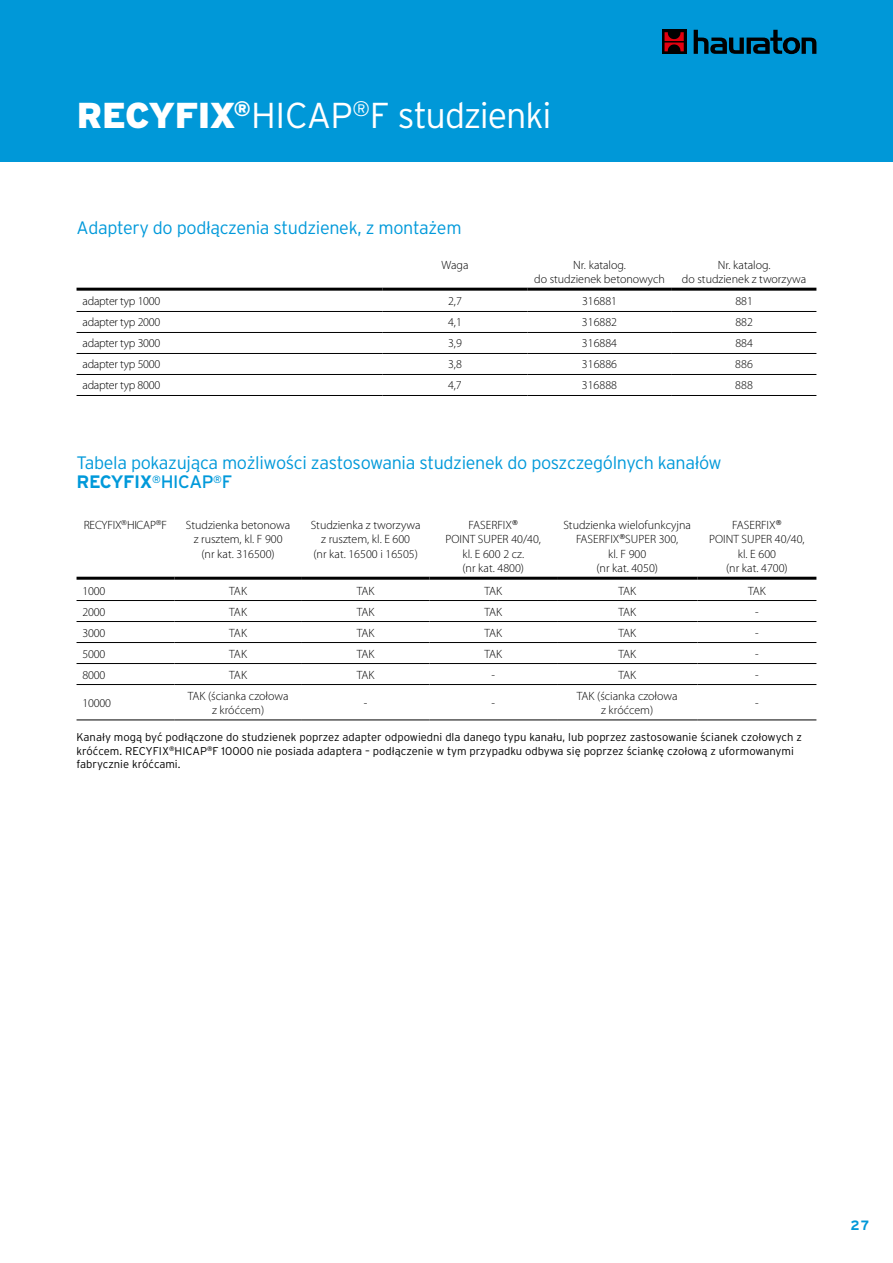
<style>
.page{position:relative;width:893px;height:1263px;background:#fff}
.page>*{position:absolute;margin:0;border:0;box-sizing:border-box;transform-origin:0 0}
.t1{font:300 36px "Interstate Pl";letter-spacing:-.03em;color:#fff}
.t2{font:300 18px/19.5px "Interstate Pl";letter-spacing:-.02em;color:#0099da}
.t3{font:700 13.5px "Interstate Pl";color:#0098d8}
.t4{font:300 12px/14.4px "Myriad Pro";color:#000;text-align:center}
.t5{font:300 12px "Myriad Pro";letter-spacing:-.02em;color:#000}
.t6{font:300 11.25px/13.5px "Interstate Pl";color:#000}
.s1{font-weight:900}
.s2{font-weight:700}
.s3{font-weight:400}
</style>
<div class="page">
<div style="left:0;top:0;width:893px;height:162px;background:#0098d8"></div>
<div style="left:662px;top:30px;width:24px;height:24px;background:#000"></div>
<svg style="left:664px;top:32px;width:20px;height:20px"></svg>
<svg style="left:694px;top:30px;width:122px;height:25px"></svg>
<hr style="left:77px;top:311px;width:306px;height:1px;background:#000">
<hr style="left:383px;top:311px;width:144px;height:1px;background:#000">
<hr style="left:527px;top:311px;width:145px;height:1px;background:#000">
<hr style="left:672px;top:311px;width:144px;height:1px;background:#000">
<hr style="left:77px;top:332px;width:306px;height:1px;background:#000">
<hr style="left:383px;top:332px;width:144px;height:1px;background:#000">
<hr style="left:527px;top:332px;width:145px;height:1px;background:#000">
<hr style="left:672px;top:332px;width:144px;height:1px;background:#000">
<hr style="left:77px;top:353px;width:306px;height:1px;background:#000">
<hr style="left:383px;top:353px;width:144px;height:1px;background:#000">
<hr style="left:527px;top:353px;width:145px;height:1px;background:#000">
<hr style="left:672px;top:353px;width:144px;height:1px;background:#000">
<hr style="left:77px;top:374px;width:306px;height:1px;background:#000">
<hr style="left:383px;top:374px;width:144px;height:1px;background:#000">
<hr style="left:527px;top:374px;width:145px;height:1px;background:#000">
<hr style="left:672px;top:374px;width:144px;height:1px;background:#000">
<hr style="left:77px;top:395px;width:306px;height:1px;background:#000">
<hr style="left:383px;top:395px;width:144px;height:1px;background:#000">
<hr style="left:527px;top:395px;width:145px;height:1px;background:#000">
<hr style="left:672px;top:395px;width:144px;height:1px;background:#000">
<hr style="left:77px;top:288px;width:306px;height:3px;background:#000">
<hr style="left:383px;top:288px;width:144px;height:3px;background:#000">
<hr style="left:527px;top:288px;width:145px;height:3px;background:#000">
<hr style="left:672px;top:288px;width:144px;height:3px;background:#000">
<hr style="left:77px;top:577px;width:97px;height:3px;background:#000">
<hr style="left:174px;top:577px;width:128px;height:3px;background:#000">
<hr style="left:302px;top:577px;width:127px;height:3px;background:#000">
<hr style="left:697px;top:577px;width:119px;height:3px;background:#000">
<hr style="left:429px;top:577px;width:128px;height:3px;background:#000">
<hr style="left:557px;top:577px;width:140px;height:3px;background:#000">
<hr style="left:174px;top:600px;width:128px;height:1px;background:#000">
<hr style="left:302px;top:600px;width:127px;height:1px;background:#000">
<hr style="left:429px;top:600px;width:128px;height:1px;background:#000">
<hr style="left:557px;top:600px;width:140px;height:1px;background:#000">
<hr style="left:697px;top:600px;width:119px;height:1px;background:#000">
<hr style="left:174px;top:621px;width:128px;height:1px;background:#000">
<hr style="left:302px;top:621px;width:127px;height:1px;background:#000">
<hr style="left:429px;top:621px;width:128px;height:1px;background:#000">
<hr style="left:557px;top:621px;width:140px;height:1px;background:#000">
<hr style="left:174px;top:642px;width:128px;height:1px;background:#000">
<hr style="left:302px;top:642px;width:127px;height:1px;background:#000">
<hr style="left:429px;top:642px;width:128px;height:1px;background:#000">
<hr style="left:557px;top:642px;width:140px;height:1px;background:#000">
<hr style="left:174px;top:663px;width:128px;height:1px;background:#000">
<hr style="left:302px;top:663px;width:127px;height:1px;background:#000">
<hr style="left:429px;top:663px;width:128px;height:1px;background:#000">
<hr style="left:557px;top:663px;width:140px;height:1px;background:#000">
<hr style="left:174px;top:684px;width:128px;height:1px;background:#000">
<hr style="left:302px;top:684px;width:127px;height:1px;background:#000">
<hr style="left:557px;top:684px;width:140px;height:1px;background:#000">
<hr style="left:697px;top:621px;width:119px;height:1px;background:#000">
<hr style="left:697px;top:642px;width:119px;height:1px;background:#000">
<hr style="left:697px;top:663px;width:119px;height:1px;background:#000">
<hr style="left:697px;top:684px;width:119px;height:1px;background:#000">
<hr style="left:429px;top:684px;width:128px;height:1px;background:#000">
<hr style="left:77px;top:720px;width:97px;height:1px;background:#000">
<hr style="left:174px;top:720px;width:128px;height:1px;background:#000">
<hr style="left:302px;top:720px;width:127px;height:1px;background:#000">
<hr style="left:697px;top:720px;width:119px;height:1px;background:#000">
<hr style="left:429px;top:720px;width:128px;height:1px;background:#000">
<hr style="left:557px;top:720px;width:140px;height:1px;background:#000">
<hr style="left:77px;top:600px;width:97px;height:1px;background:#000">
<hr style="left:77px;top:621px;width:97px;height:1px;background:#000">
<hr style="left:77px;top:642px;width:97px;height:1px;background:#000">
<hr style="left:77px;top:663px;width:97px;height:1px;background:#000">
<hr style="left:77px;top:684px;width:97px;height:1px;background:#000">
<h1 class="t1" style="left:77px;top:95px;width:476px"><span class="s1">RECYFIX</span><sup>®</sup> HICAP<sup>®</sup>F studzienki</h1>
<h2 class="t2" style="left:77px;top:218px;width:387px">Adaptery do podłączenia studzienek, z montażem</h2>
<p class="t4" style="left:441px;top:258px;width:28px">Waga</p>
<p class="t4" style="left:534px;top:258px;width:132px">Nr. katalog.<br>do studzienek betonowych</p>
<p class="t4" style="left:682px;top:258px;width:126px">Nr. katalog.<br>do studzienek z tworzywa</p>
<p class="t5" style="left:83px;top:295px;width:79px">adapter typ 1000</p>
<p class="t4" style="left:448px;top:294px;width:15px">2,7</p>
<p class="t4" style="left:582px;top:294px;width:37px">316881</p>
<p class="t4" style="left:735px;top:294px;width:19px">881</p>
<p class="t5" style="left:83px;top:316px;width:79px">adapter typ 2000</p>
<p class="t4" style="left:448px;top:315px;width:15px">4,1</p>
<p class="t4" style="left:582px;top:315px;width:37px">316882</p>
<p class="t4" style="left:735px;top:315px;width:19px">882</p>
<p class="t5" style="left:83px;top:337px;width:79px">adapter typ 3000</p>
<p class="t4" style="left:448px;top:336px;width:15px">3,9</p>
<p class="t4" style="left:582px;top:336px;width:37px">316884</p>
<p class="t4" style="left:735px;top:336px;width:19px">884</p>
<p class="t5" style="left:82px;top:358px;width:79px">adapter typ 5000</p>
<p class="t4" style="left:448px;top:357px;width:15px">3,8</p>
<p class="t4" style="left:582px;top:357px;width:37px">316886</p>
<p class="t4" style="left:735px;top:357px;width:19px">886</p>
<p class="t5" style="left:82px;top:379px;width:79px">adapter typ 8000</p>
<p class="t4" style="left:448px;top:378px;width:15px">4,7</p>
<p class="t4" style="left:582px;top:378px;width:37px">316888</p>
<p class="t4" style="left:735px;top:378px;width:19px">888</p>
<h2 class="t2" style="left:77px;top:453px;width:647px">Tabela pokazująca możliwości zastosowania studzienek do poszczególnych kanałów<br><span class="s2">RECYFIX</span><sup>®</sup><span class="s3">HICAP</span><sup>®</sup><span class="s3">F</span></h2>
<p class="t5" style="left:84px;top:518px;width:85px">RECYFIX<sup>®</sup>HICAP<sup>®</sup>F</p>
<p class="t4" style="left:186px;top:518px;width:106px">Studzienka betonowa z rusztem, kl. F 900 (nr kat. 316500)</p>
<p class="t4" style="left:311px;top:518px;width:111px">Studzienka z tworzywa z rusztem, kl. E 600<br>(nr kat. 16500 i 16505)</p>
<p class="t4" style="left:445px;top:518px;width:97px">FASERFIX<sup>®<br></sup>POINT SUPER 40/40, kl. E 600 2 cz.<br>(nr kat. 4800)</p>
<p class="t4" style="left:563px;top:518px;width:129px">Studzienka wielofunkcyjna<br>FASERFIX<sup>®</sup>SUPER 300,<br>kl. F 900<br>(nr kat. 4050)</p>
<p class="t4" style="left:709px;top:518px;width:97px">FASERFIX<sup>®<br></sup>POINT SUPER 40/40, kl. E 600<br>(nr kat. 4700)</p>
<p class="t4" style="left:83px;top:583px;width:24px">1000</p>
<p class="t4" style="left:229px;top:583px;width:19px">TAK</p>
<p class="t4" style="left:357px;top:583px;width:19px">TAK</p>
<p class="t4" style="left:484px;top:583px;width:19px">TAK</p>
<p class="t4" style="left:618px;top:583px;width:19px">TAK</p>
<p class="t4" style="left:748px;top:583px;width:19px">TAK</p>
<p class="t4" style="left:83px;top:604px;width:24px">2000</p>
<p class="t4" style="left:229px;top:604px;width:19px">TAK</p>
<p class="t4" style="left:357px;top:604px;width:19px">TAK</p>
<p class="t4" style="left:484px;top:604px;width:19px">TAK</p>
<p class="t4" style="left:618px;top:604px;width:19px">TAK</p>
<p class="t4" style="left:755px;top:604px;width:5px">-</p>
<p class="t4" style="left:83px;top:625px;width:24px">3000</p>
<p class="t4" style="left:229px;top:625px;width:19px">TAK</p>
<p class="t4" style="left:357px;top:625px;width:19px">TAK</p>
<p class="t4" style="left:484px;top:625px;width:19px">TAK</p>
<p class="t4" style="left:618px;top:625px;width:19px">TAK</p>
<p class="t4" style="left:755px;top:625px;width:5px">-</p>
<p class="t4" style="left:83px;top:646px;width:24px">5000</p>
<p class="t4" style="left:229px;top:646px;width:19px">TAK</p>
<p class="t4" style="left:357px;top:646px;width:19px">TAK</p>
<p class="t4" style="left:484px;top:646px;width:19px">TAK</p>
<p class="t4" style="left:618px;top:646px;width:19px">TAK</p>
<p class="t4" style="left:755px;top:646px;width:5px">-</p>
<p class="t4" style="left:83px;top:667px;width:24px">8000</p>
<p class="t4" style="left:229px;top:667px;width:19px">TAK</p>
<p class="t4" style="left:357px;top:667px;width:19px">TAK</p>
<p class="t4" style="left:491px;top:667px;width:5px">-</p>
<p class="t4" style="left:618px;top:667px;width:19px">TAK</p>
<p class="t4" style="left:755px;top:667px;width:5px">-</p>
<p class="t4" style="left:83px;top:696px;width:30px">10000</p>
<p class="t4" style="left:188px;top:688px;width:102px">TAK (ścianka czołowa z króćcem)</p>
<p class="t4" style="left:577px;top:688px;width:102px">TAK (ścianka czołowa z króćcem)</p>
<p class="t4" style="left:755px;top:696px;width:5px">-</p>
<p class="t6" style="left:77px;top:730px;width:727px">Kanały mogą być podłączone do studzienek poprzez adapter odpowiedni dla danego typu kanału, lub poprzez zastosowanie ścianek czołowych z króćcem. RECYFIX<sup>®</sup>HICAP<sup>®</sup>F 10000 nie posiada adaptera – podłączenie w tym przypadku odbywa się poprzez ściankę czołową z uformowanymi fabrycznie króćcami.</p>
<p class="t4" style="left:364px;top:696px;width:5px">-</p>
<p class="t4" style="left:491px;top:696px;width:5px">-</p>
<p class="t3" style="left:850px;top:1218px;width:20px">27</p>
</div>
